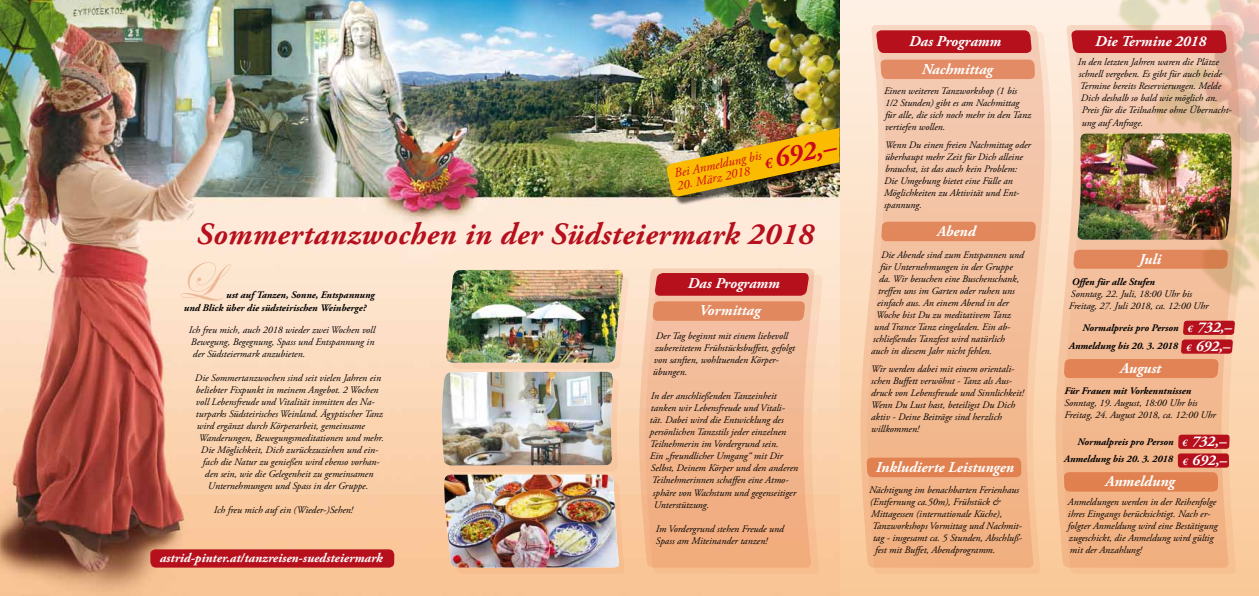
<style>
.page{position:relative;width:1259px;height:596px;background:#fff}
.page>*{position:absolute;margin:0;border:0;box-sizing:border-box;transform-origin:0 0}
.t1{font:italic 700 31px "Adobe Garamond Pro";letter-spacing:.015em;color:#b6101d}
.t2{font:italic 700 15px/27.4px "Adobe Garamond Pro";color:#fff}
.t3{font:italic 700 13px "Adobe Garamond Pro";color:#fff}
.t4{font:italic 12.8px "Adobe Garamond Pro";color:#cd071e}
.t5{font:italic 10px/12px "Adobe Garamond Pro";color:#000}
.t6{font:italic 700 10px/17.5px "Adobe Garamond Pro";color:#000;text-align:right}
.s1{font-size:10px}
</style>
<div class="page">
<div style="left:0;top:0;width:1258px;height:595px;background:linear-gradient(to bottom,#fef1e5,#fac897)"></div>
<img style="left:1102px;top:0;width:156px;height:302px">
<img style="left:0;top:0;width:839px;height:595px">
<svg style="left:1062px;top:31px;width:184px;height:542px;background:#f2caa6"></svg>
<svg style="left:1055px;top:25px;width:184px;height:542px;background:#f2be9a"></svg>
<svg style="left:181px;top:262px;width:50px;height:38px;background:#fadfc7"></svg>
<svg style="left:867px;top:31px;width:184px;height:542px;background:#fad3b0"></svg>
<svg style="left:860px;top:25px;width:184px;height:542px;background:#f3c09d"></svg>
<svg style="left:875px;top:30px;width:156px;height:23px;background:#b81722"></svg>
<div style="left:880px;top:60px;width:154px;height:19px;background:#e28b64"></div>
<svg style="left:645px;top:274px;width:177px;height:299px;background:#f9cba4"></svg>
<svg style="left:639px;top:268px;width:175px;height:299px;background:#f2b891"></svg>
<div style="left:654px;top:273px;width:155px;height:22px;background:#b6101d"></div>
<svg style="left:652px;top:301px;width:153px;height:19px;background:#e28a60"></svg>
<div style="left:1070px;top:30px;width:156px;height:23px;background:#b6101d"></div>
<div style="left:1063px;top:472px;width:154px;height:19px;background:#e1804f"></div>
<svg style="left:881px;top:221px;width:155px;height:20px;background:#e28a5f"></svg>
<div style="left:866px;top:457px;width:155px;height:20px;background:#e18150"></div>
<div style="left:669px;top:130px;width:170px;height:75px;background:#000;opacity:.6"></div>
<img style="left:665px;top:126px;width:174px;height:71px">
<img style="left:441px;top:269px;width:188px;height:304px">
<img style="left:441px;top:371px;width:172px;height:94px">
<svg style="left:1180px;top:320px;width:54px;height:33px;background:#c33538"></svg>
<svg style="left:1072px;top:249px;width:156px;height:19px;background:#e0885c"></svg>
<div style="left:150px;top:549px;width:244px;height:18px;background:#b6101d"></div>
<svg style="left:1177px;top:434px;width:52px;height:14px"></svg>
<div style="left:1177px;top:453px;width:51px;height:14px;background:#b6101d;border-radius:3px"></div>
<div style="left:1063px;top:359px;width:155px;height:19px;background:#e28355"></div>
<img style="left:1076px;top:133px;width:156px;height:107px">
<p class="t4" style="left:675px;top:178px;width:165px;rotate:-12deg">20. März 2018 <sup>€</sup> <sup>692,–</sup></p>
<p class="t4" style="left:672px;top:166px;width:90px;rotate:-12deg">Bei Anmeldung bis</p>
<h1 class="t1" style="left:197px;top:216px;width:618px">Sommertanzwochen in der Südsteiermark 2018</h1>
<h2 class="t2" style="left:687px;top:270px;width:94px">Das Programm</h2>
<p class="t5" style="left:653px;top:330px;width:144px;text-indent:3px">Der Tag beginnt mit einem liebevoll zubereitetem Frühstücksbuffett, gefolgt von sanften, wohltuenden Körper&shy;übungen.</p>
<p class="t5" style="left:651px;top:390px;width:127px">In der anschließenden Tanzeinheit</p>
<p class="t5" style="left:651px;top:402px;width:135px">tanken wir Lebensfreude und Vitali-</p>
<p class="t5" style="left:650px;top:414px;width:135px">tät. Dabei wird die Entwicklung des</p>
<p class="t5" style="left:650px;top:426px;width:138px">persönlichen Tanzstils jeder einzelnen</p>
<p class="t5" style="left:650px;top:438px;width:130px">Teilnehmerin im Vordergrund sein.</p>
<p class="t5" style="left:650px;top:450px;width:135px">Ein „freundlicher Umgang“ mit Dir</p>
<p class="t5" style="left:651px;top:462px;width:149px">Selbst, Deinem Körper und den anderen</p>
<p class="t5" style="left:652px;top:474px;width:138px">Teilnehmerinnen schaffen eine Atmo-</p>
<p class="t5" style="left:653px;top:486px;width:145px">sphäre von Wachstum und gegenseitiger</p>
<p class="t5" style="left:654px;top:498px;width:57px">Unterstützung.</p>
<p class="t5" style="left:656px;top:522px;width:129px">Im Vordergrund stehen Freude und<br>Spass am Miteinander tanzen!</p>
<p class="t6" style="left:226px;top:286px;width:150px">ust auf Tanzen, Sonne, Entspannung</p>
<p class="t6" style="left:184px;top:299px;width:184px">und Blick über die südsteirischen Weinberge?</p>
<p class="t5" style="left:189px;top:324px;width:188px;text-align:justify">Ich freu mich, auch 2018 wieder zwei Wochen voll Bewegung, Begegnung, Spass und Entspannung in der Südsteiermark anzubieten.</p>
<p class="t5" style="left:195px;top:372px;width:187px">Die Sommertanzwochen sind seit vielen Jahren ein</p>
<p class="t5" style="left:196px;top:384px;width:184px">beliebter Fixpunkt in meinem Angebot. 2 Wochen</p>
<p class="t5" style="left:196px;top:396px;width:180px">voll Lebensfreude und Vitalität inmitten des Na-</p>
<p class="t5" style="left:196px;top:408px;width:188px">turparks Südsteirisches Weinland. Ägyptischer Tanz</p>
<p class="t5" style="left:197px;top:420px;width:169px">wird ergänzt durch Körperarbeit, gemeinsame</p>
<p class="t5" style="left:199px;top:432px;width:186px">Wanderungen, Bewegungsmeditationen und mehr.</p>
<p class="t5" style="left:201px;top:444px;width:179px">Die Möglichkeit, Dich zurückzuziehen und ein-</p>
<p class="t5" style="left:203px;top:456px;width:178px">fach die Natur zu genießen wird ebenso vorhan-</p>
<p class="t5" style="left:205px;top:468px;width:170px">den sein, wie die Gelegenheit zu gemeinsamen</p>
<p class="t5" style="left:208px;top:480px;width:162px">Unternehmungen und Spass in der Gruppe.</p>
<p class="t5" style="left:214px;top:504px;width:140px">Ich freu mich auf ein (Wieder-)Sehen!</p>
<h2 class="t2" style="left:699px;top:296px;width:63px">Vormittag</h2>
<h3 class="t3" style="left:160px;top:549px;width:224px">astrid-pinter.at/tanzreisen-suedsteiermark</h3>
<h2 class="t2" style="left:909px;top:28px;width:94px;text-align:center">Das Programm<br>Nachmittag</h2>
<p class="t5" style="left:883px;top:85px;width:148px">Einen weiteren Tanzworkshop (1 bis<br>1/2 Stunden) gibt es am Nachmittag für alle, die sich noch mehr in den Tanz vertiefen wollen.</p>
<p class="t5" style="left:883px;top:139px;width:148px">Wenn Du einen freien Nachmittag oder überhaupt mehr Zeit für Dich alleine brauchst, ist das auch kein Problem:<br>Die Umgebung bietet eine Fülle an<br>Möglichkeiten zu Aktivität und Ent&shy;spannung.</p>
<h2 class="t2" style="left:937px;top:217px;width:40px">Abend</h2>
<p class="t5" style="left:881px;top:249px;width:144px">Die Abende sind zum Entspannen und</p>
<p class="t5" style="left:880px;top:261px;width:134px">für Unternehmungen in der Gruppe</p>
<p class="t5" style="left:879px;top:273px;width:142px">da. Wir besuchen eine Buschenschank,</p>
<p class="t5" style="left:878px;top:285px;width:138px">treffen uns im Garten oder ruhen uns</p>
<p class="t5" style="left:877px;top:297px;width:133px">einfach aus. An einem Abend in der</p>
<p class="t5" style="left:876px;top:309px;width:136px">Woche bist Du zu meditativem Tanz</p>
<p class="t5" style="left:874px;top:321px;width:138px">und Trance Tanz eingeladen. Ein ab-</p>
<p class="t5" style="left:873px;top:333px;width:133px">schließendes Tanzfest wird natürlich</p>
<p class="t5" style="left:871px;top:345px;width:122px">auch in diesem Jahr nicht fehlen.</p>
<p class="t5" style="left:871px;top:363px;width:154px">Wir werden dabei mit einem orientali&shy;schen Buffett verwöhnt - Tanz als Aus&shy;druck von Lebensfreude und Sinnlichkeit!<br>Wenn Du Lust hast, beteiligst Du Dich aktiv - Deine Beiträge sind herzlich willkommen!</p>
<h2 class="t2" style="left:875px;top:453px;width:139px">Inkludierte Leistungen</h2>
<p class="t5" style="left:869px;top:484px;width:151px">Nächtigung im benachbarten Ferienhaus</p>
<p class="t5" style="left:870px;top:496px;width:131px">(Entfernung ca.50m), Frühstück &amp;</p>
<p class="t5" style="left:871px;top:508px;width:133px">Mittagessen (internationale Küche),</p>
<p class="t5" style="left:872px;top:520px;width:151px">Tanzworkshops Vormittag und Nachmit-</p>
<p class="t5" style="left:873px;top:532px;width:150px">tag - insgesamt ca. 5 Stunden, Abschluß-</p>
<p class="t5" style="left:875px;top:544px;width:122px">fest mit Buffet, Abendprogramm.</p>
<h2 class="t2" style="left:1095px;top:28px;width:112px">Die Termine 2018</h2>
<p class="t5" style="left:1077px;top:56px;width:142px">In den letzten Jahren waren die Plätze</p>
<p class="t5" style="left:1078px;top:68px;width:144px">schnell vergeben. Es gibt für auch beide</p>
<p class="t5" style="left:1079px;top:80px;width:143px">Termine bereits Reservierungen. Melde</p>
<p class="t5" style="left:1080px;top:92px;width:138px">Dich deshalb so bald wie möglich an.</p>
<p class="t5" style="left:1081px;top:104px;width:151px">Preis für die Teilnahme ohne Übernacht-</p>
<p class="t5" style="left:1081px;top:116px;width:63px">ung auf Anfrage.</p>
<h2 class="t2" style="left:1139px;top:245px;width:23px">Juli</h2>
<p class="t6" style="left:1071px;top:273px;width:85px">Offen für alle Stufen</p>
<p class="t5" style="left:1068px;top:287px;width:141px">Sonntag, 22. Juli, 18:00 Uhr bis<br>Freitag, 27. Juli 2018, ca. 12:00 Uhr</p>
<h2 class="t2" style="left:1185px;top:318px;width:48px;line-height:18.9px"><span class="s1">€</span> 732,– <span class="s1">€</span> 692,–</h2>
<p class="t6" style="left:1069px;top:319px;width:111px">Normalpreis pro Person<br>Anmeldung bis 20. 3. 2018</p>
<h2 class="t2" style="left:1119px;top:354px;width:42px">August</h2>
<p class="t6" style="left:1064px;top:382px;width:128px">Für Frauen mit Vorkenntnissen</p>
<p class="t5" style="left:1064px;top:397px;width:153px">Sonntag, 19. August, 18:00 Uhr bis<br>Freitag, 24. August 2018, ca. 12:00 Uhr</p>
<p class="t6" style="left:1064px;top:432px;width:111px">Normalpreis pro Person<br>Anmeldung bis 20. 3. 2018</p>
<h2 class="t2" style="left:1181px;top:431px;width:47px;line-height:19px"><span class="s1">€</span> 732,– <span class="s1">€</span> 692,–</h2>
<h2 class="t2" style="left:1105px;top:467px;width:71px">Anmeldung</h2>
<p class="t5" style="left:1067px;top:496px;width:151px">Anmeldungen werden in der Reihenfolge ihres Eingangs berücksichtigt. Nach er&shy;folgter Anmeldung wird eine Bestätigung zugeschickt, die Anmeldung wird gültig mit der Anzahlung!</p>
</div>
